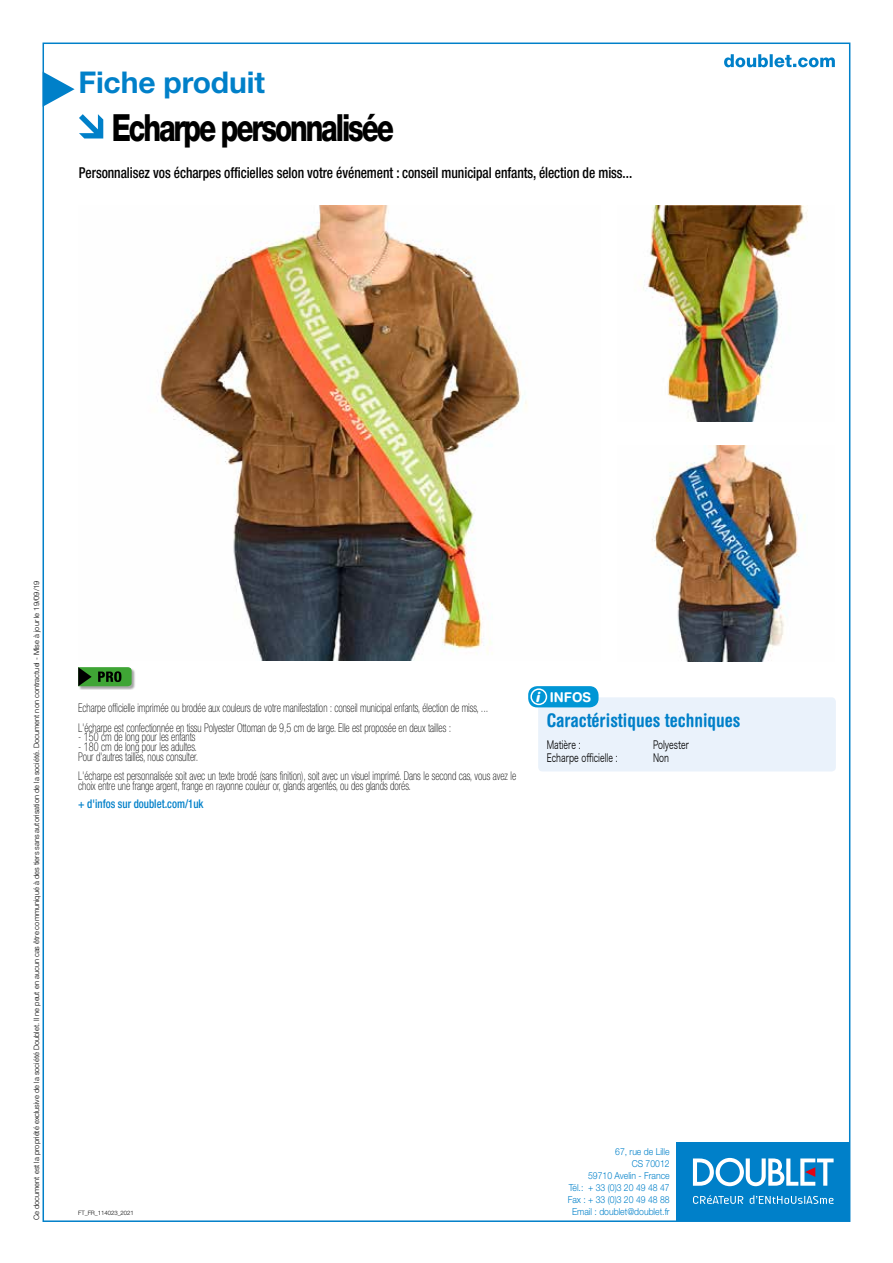
<style>
.page{position:relative;width:893px;height:1263px;background:#fff}
.page>*{position:absolute;margin:0;border:0;box-sizing:border-box;transform-origin:0 0}
.t1{font:800 37.5px "Helvetica Neue LT Std";letter-spacing:-.075em;color:#000;scale:.75 1}
.t2{font:700 30px "Helvetica Neue LT Std";letter-spacing:-.005em;color:#0080c9}
.t3{font:700 condensed 18.75px "Helvetica Rounded LT Std";color:#0080c9}
.t4{font:500 condensed 15px "Helvetica Neue LT Std";letter-spacing:-.005em;color:#000;scale:.9 1}
.t5{font:700 13.5px "Helvetica Rounded LT Std";color:#fff;scale:.95 1}
.t6{font:100 condensed 12px/9.8px "Helvetica Neue LT Std";color:#000;scale:.85 1}
.t7{font:500 condensed 12px "Helvetica Neue LT Std";color:#0080c9;scale:.9 1}
.t8{font:11.25px "Hira Kaku Pro N W3";color:#000;scale:.7 1}
.t9{font:300 9.6px/12px "Helvetica Neue LT Std";color:#0080c9;text-align:right;scale:.9 1}
.t10{font:300 7.5px "Helvetica Neue LT Std";color:#000}
.t11{font:300 6px "Helvetica Neue LT Std";letter-spacing:-.005em;color:#000}
.s1{font-weight:900;font-style:italic}
</style>
<div class="page">
<div style="left:676px;top:1142px;width:174px;height:78px;background:#0080c9"></div>
<svg style="left:693px;top:1158px;width:141px;height:28px"></svg>
<svg style="left:693px;top:1195px;width:50px;height:9px"></svg>
<svg style="left:750px;top:1195px;width:83px;height:9px"></svg>
<svg style="left:724px;top:54px;width:111px;height:13px"></svg>
<svg style="left:43px;top:72px;width:32px;height:35px"></svg>
<div style="left:538px;top:697px;width:298px;height:74px;background:#eaf2fb;border-radius:4px"></div>
<div style="left:528px;top:686px;width:71px;height:21px;background:#0096d5;border-radius:9px"></div>
<div style="left:527px;top:685px;width:73px;height:24px;border:2px solid #fff;border-radius:10px"></div>
<div style="left:530px;top:688px;width:17px;height:17px;border:2px solid #fff;border-radius:50%"></div>
<img style="left:158px;top:205px;width:369px;height:456px">
<svg style="left:79px;top:114px;width:24px;height:24px"></svg>
<img style="left:652px;top:445px;width:153px;height:216px">
<img style="left:643px;top:205px;width:165px;height:216px">
<div style="left:78px;top:667px;width:57px;height:23px;background:#000;opacity:.35"></div>
<svg style="left:78px;top:667px;width:54px;height:19px"></svg>
<h2 class="t2" style="left:78px;top:64px;width:188px">Fiche produit</h2>
<h1 class="t1" style="left:112px;top:105px;width:378px">Echarpe personnalisée</h1>
<p class="t4" style="left:79px;top:164px;width:616px">Personnalisez vos écharpes officielles selon votre événement : conseil municipal enfants, élection de miss...</p>
<p class="t10" style="left:32px;top:1220px;width:641px;rotate:-90deg">Ce document est la propriété exclusive de la société Doublet. Il ne peut en aucun cas être communiqué à des tiers sans autorisation de la société. Document non contractuel - Mise à jour le 19/09/19</p>
<p class="t6" style="left:78px;top:698px;width:484px;line-height:19.5px">Echarpe officielle imprimée ou brodée aux couleurs de votre manifestation : conseil municipal enfants, élection de miss, ...<br>L'écharpe est confectionnée en tissu Polyester Ottoman de 9,5 cm de large. Elle est proposée en deux tailles :</p>
<p class="t6" style="left:78px;top:732px;width:139px">- 150 cm de long pour les enfants</p>
<p class="t6" style="left:78px;top:742px;width:143px">- 180 cm de long pour les adultes.<br>Pour d'autres tailles, nous consulter.</p>
<p class="t6" style="left:78px;top:771px;width:517px">L'écharpe est personnalisée soit avec un texte brodé (sans finition), soit avec un visuel imprimé. Dans le second cas, vous avez le choix entre une frange argent, frange en rayonne couleur or, glands argentés, ou des glands dorés.</p>
<p class="t7" style="left:78px;top:797px;width:141px">+ d'infos sur doublet.com/1uk</p>
<p class="t5" style="left:536px;top:688px;width:60px"><span class="s1">i</span> INFOS</p>
<h3 class="t3" style="left:547px;top:709px;width:195px">Caractéristiques techniques</h3>
<p class="t8" style="left:547px;top:734px;width:50px">Matière :</p>
<p class="t8" style="left:653px;top:734px;width:53px">Polyester</p>
<p class="t8" style="left:547px;top:748px;width:103px">Echarpe officielle :</p>
<p class="t8" style="left:653px;top:748px;width:24px">Non</p>
<p class="t11" style="left:78px;top:1209px;width:57px">FT_FR_114023_2021</p>
<p class="t9" style="left:568px;top:1145px;width:115px">67, rue de Lille<br>CS 70012<br>59710 Avelin - France<br>Tél.: + 33 (0)3 20 49 48 47<br>Fax : + 33 (0)3 20 49 48 88<br>Email : doublet@doublet.fr</p>
</div>
